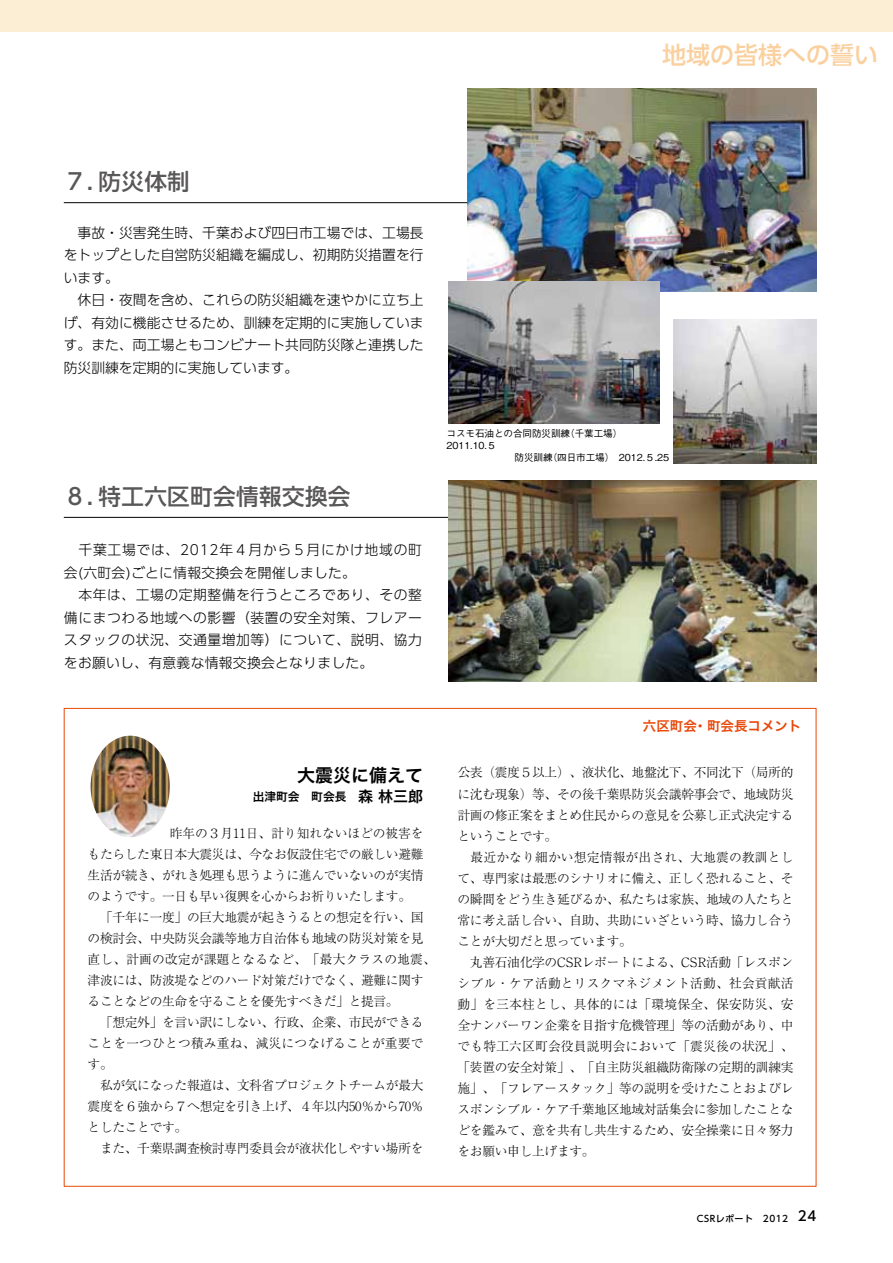
<style>
.page{position:relative;width:893px;height:1263px;background:#fff}
.page>*{position:absolute;margin:0;border:0;box-sizing:border-box;transform-origin:0 0}
.t1{font:500 24px "UD Shin Go Pro";color:#fad09e}
.t2{font:500 22.5px "UD Shin Go Pro";letter-spacing:.02em;color:#595757}
.t3{font:18px "Hira Kaku Pro N W6";color:#000}
.t4{font:300 13.8px/22.5px "UD Shin Go Pro";letter-spacing:.005em;color:#000}
.t5{font:300 13.8px/22.5px "UD Shin Go Pro";letter-spacing:.04em;color:#000}
.t6{font:13.5px "Hira Kaku Pro N W6";color:#e94709}
.t7{font:300 12.75px/21px "Ryumin Pro";letter-spacing:-.025em;color:#000}
.t8{font:11.7px "Hira Kaku Pro N W6";color:#000}
.t9{font:500 9.6px "Gothic BBB Pro";letter-spacing:-.01em;color:#000}
.t10{font:500 9px "UD Shin Go Pro";letter-spacing:.05em;color:#000}
.s1{font-size:15px}
.s2{font-size:13.5px}
</style>
<div class="page">
<div style="left:0;top:0;width:893px;height:32px;background:#fbeed4"></div>
<img style="left:91px;top:736px;width:79px;height:101px">
<hr style="left:64px;top:202px;width:752px;height:1px;background:#000">
<hr style="left:64px;top:517px;width:752px;height:1px;background:#000">
<img style="left:449px;top:480px;width:367px;height:201px">
<img style="left:467px;top:88px;width:350px;height:204px">
<img style="left:673px;top:319px;width:144px;height:145px">
<img style="left:448px;top:282px;width:212px;height:142px">
<h1 class="t1" style="left:662px;top:35px;width:217px">地域の皆様への誓い</h1>
<h2 class="t2" style="left:64px;top:163px;width:127px">７．防災体制</h2>
<p class="t4" style="left:64px;top:221px;width:361px">　事故・災害発生時、千葉および四日市工場では、工場長をトップとした自営防災組織を編成し、初期防災措置を行います。<br>　休日・夜間を含め、これらの防災組織を速やかに立ち上げ、有効に機能させるため、訓練を定期的に実施しています。また、両工場ともコンビナート共同防災隊と連携した防災訓練を定期的に実施しています。</p>
<h2 class="t2" style="left:64px;top:478px;width:288px">８．特工六区町会情報交換会</h2>
<p class="t5" style="left:64px;top:538px;width:359px">　千葉工場では、2012年４月から５月にかけ地域の町会(六町会)ごとに情報交換会を開催しました。<br>　本年は、工場の定期整備を行うところであり、その整備にまつわる地域への影響（装置の安全対策、フレアースタックの状況、交通量増加等）について、説明、協力をお願いし、有意義な情報交換会となりました。</p>
<p class="t9" style="left:446px;top:425px;width:177px">コスモ石油との合同防災訓練（千葉工場）</p>
<p class="t9" style="left:446px;top:437px;width:52px">2011.10.５</p>
<p class="t9" style="left:514px;top:450px;width:156px">防災訓練（四日市工場）　2012.５.25</p>
<h3 class="t3" style="left:297px;top:759px;width:127px">大震災に備えて</h3>
<p class="t8" style="left:253px;top:786px;width:172px">出津町会　町会長　<span class="s1">森 林三郎</span></p>
<p class="t7" style="left:88px;top:822px;width:350px;text-indent:82px">昨年の３月11日、計り知れないほどの被害をもたらした東日本大震災は、今なお仮設住宅での厳しい避難生活が続き、がれき処理も思うように進んでいないのが実情のようです。一日も早い復興を心からお祈りいたします。<br>　「千年に一度」の巨大地震が起きうるとの想定を行い、国の検討会、中央防災会議等地方自治体も地域の防災対策を見直し、計画の改定が課題となるなど、「最大クラスの地震、津波には、防波堤などのハード対策だけでなく、避難に関することなどの生命を守ることを優先すべきだ」と提言。<br>　「想定外」を言い訳にしない、行政、企業、市民ができることを一つひとつ積み重ね、減災につなげることが重要です。<br>　私が気になった報道は、文科省プロジェクトチームが最大震度を６強から７へ想定を引き上げ、４年以内50％から70％としたことです。<br>　また、千葉県調査検討専門委員会が液状化しやすい場所を</p>
<p class="t6" style="left:643px;top:713px;width:160px">六区町会・町会長コメント</p>
<p class="t7" style="left:458px;top:761px;width:337px">公表（震度５以上）、液状化、地盤沈下、不同沈下（局所的に沈む現象）等、その後千葉県防災会議幹事会で、地域防災計画の修正案をまとめ住民からの意見を公募し正式決定するということです。<br>　最近かなり細かい想定情報が出され、大地震の教訓として、専門家は最悪のシナリオに備え、正しく恐れること、その瞬間をどう生き延びるか、私たちは家族、地域の人たちと常に考え話し合い、自助、共助にいざという時、協力し合うことが大切だと思っています。<br>　丸善石油化学のCSRレポートによる、CSR活動「レスポンシブル・ケア活動とリスクマネジメント活動、社会貢献活動」を三本柱とし、具体的には「環境保全、保安防災、安全ナンバーワン企業を目指す危機管理」等の活動があり、中でも特工六区町会役員説明会において「震災後の状況」、「装置の安全対策」、「自主防災組織防衛隊の定期的訓練実施」、「フレアースタック」等の説明を受けたことおよびレスポンシブル・ケア千葉地区地域対話集会に参加したことなどを鑑みて、意を共有し共生するため、安全操業に日々努力をお願い申し上げます。</p>
<p class="t10" style="left:697px;top:1211px;width:121px">CSRレポート　2012　<span class="s2">24</span></p>
</div>
